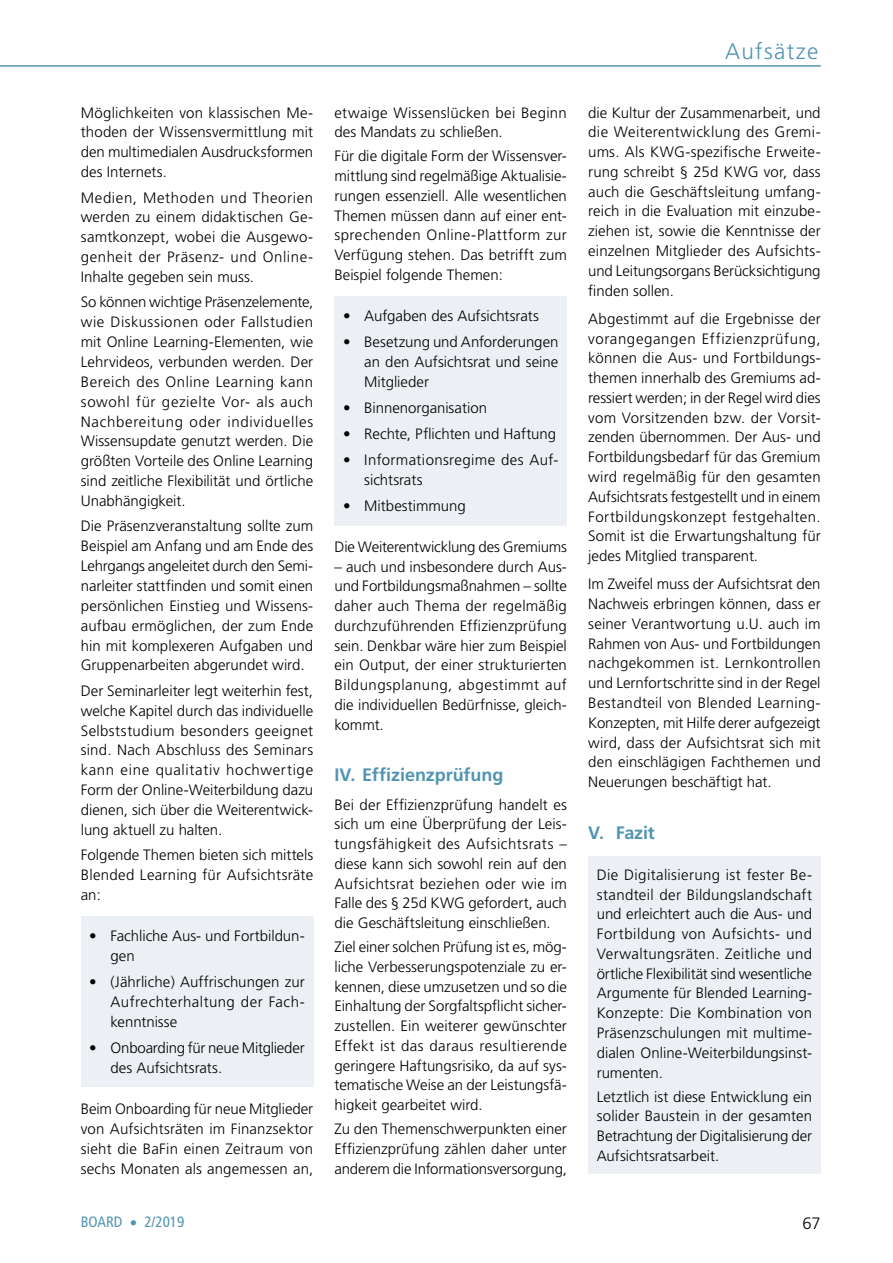
<style>
.page{position:relative;width:893px;height:1263px;background:#fff}
.page>*{position:absolute;margin:0;border:0;box-sizing:border-box;transform-origin:0 0}
.t1{font:300 22.5px "Frutiger";letter-spacing:.06em;color:#5194b1}
.t2{font:700 18px "Frutiger";letter-spacing:-.005em;color:#5194b1}
.t3{font:300 16.5px "Frutiger";color:#000}
.t4{font:300 15px/19.8px "Frutiger";color:#000;text-align:justify}
.t5{font:300 15px/19.8px "Frutiger";letter-spacing:.02em;color:#000}
.t6{font:condensed 15px "Frutiger";color:#5194b1}
</style>
<div class="page">
<hr style="left:0;top:65px;width:821px;height:2px;background:#5194b1">
<div style="left:81px;top:916px;width:232px;height:170px;background:#ecf0f4"></div>
<div style="left:334px;top:296px;width:233px;height:229px;background:#ecf0f4"></div>
<div style="left:588px;top:856px;width:233px;height:318px;background:#ecf0f4"></div>
<p class="t4" style="left:81px;top:103px;width:234px">Möglichkeiten von klassischen Me&shy;thoden der Wissensvermittlung mit den multimedialen Ausdrucksformen des Internets.</p>
<p class="t4" style="left:81px;top:188px;width:234px">Medien, Methoden und Theorien werden zu einem didaktischen Ge&shy;samtkonzept, wobei die Ausgewo&shy;genheit der Präsenz- und Online-Inhalte gegeben sein muss.</p>
<p class="t4" style="left:81px;top:292px;width:234px">So können wichtige Präsenzelemente, wie Diskussionen oder Fallstudien mit Online Learning-Elementen, wie Lehrvideos, verbunden werden. Der Bereich des Online Learning kann sowohl für gezielte Vor- als auch Nachbereitung oder individuelles Wissensupdate genutzt werden. Die größten Vorteile des Online Learning sind zeitliche Flexibilität und örtliche Unabhängigkeit.</p>
<p class="t4" style="left:81px;top:516px;width:234px">Die Präsenzveranstaltung sollte zum Beispiel am Anfang und am Ende des Lehrgangs angeleitet durch den Semi&shy;narleiter stattfinden und somit einen persönlichen Einstieg und Wissens&shy;aufbau ermöglichen, der zum Ende hin mit komplexeren Aufgaben und Gruppenarbeiten abgerundet wird.</p>
<p class="t4" style="left:81px;top:681px;width:234px">Der Seminarleiter legt weiterhin fest, welche Kapitel durch das individuelle Selbststudium besonders geeignet sind. Nach Abschluss des Seminars kann eine qualitativ hochwertige Form der Online-Weiterbildung dazu dienen, sich über die Weiterentwick&shy;lung aktuell zu halten.</p>
<p class="t4" style="left:81px;top:845px;width:234px">Folgende Themen bieten sich mittels Blended Learning für Aufsichtsräte an:</p>
<p class="t4" style="left:111px;top:926px;width:196px;text-indent:-21px">• Fachliche Aus- und Fortbildun&shy;gen</p>
<p class="t4" style="left:111px;top:972px;width:196px;text-indent:-21px">• (Jährliche) Auffrischungen zur Aufrechterhaltung der Fach&shy;kenntnisse</p>
<p class="t4" style="left:111px;top:1038px;width:196px;text-indent:-21px">• Onboarding für neue Mitglieder des Aufsichtsrats.</p>
<p class="t4" style="left:81px;top:1099px;width:234px">Beim Onboarding für neue Mitglieder von Aufsichtsräten im Finanzsektor sieht die BaFin einen Zeitraum von sechs Monaten als angemessen an,</p>
<p class="t4" style="left:334px;top:103px;width:234px">etwaige Wissenslücken bei Beginn des Mandats zu schließen.</p>
<p class="t4" style="left:334px;top:146px;width:234px">Für die digitale Form der Wissensver&shy;mittlung sind regelmäßige Aktualisie&shy;rungen essenziell. Alle wesentlichen Themen müssen dann auf einer ent&shy;sprechenden Online-Plattform zur Verfügung stehen. Das betrifft zum Beispiel folgende Themen:</p>
<p class="t4" style="left:343px;top:306px;width:197px">• Aufgaben des Aufsichtsrats</p>
<p class="t4" style="left:364px;top:332px;width:196px;text-indent:-21px">• Besetzung und Anforderungen an den Aufsichtsrat und seine Mitglieder</p>
<p class="t4" style="left:343px;top:398px;width:146px">• Binnenorganisation</p>
<p class="t4" style="left:343px;top:424px;width:215px">• Rechte, Pflichten und Haftung</p>
<p class="t5" style="left:364px;top:450px;width:196px;text-indent:-21px">• Informationsregime des Auf&shy;sichtsrats</p>
<p class="t4" style="left:343px;top:496px;width:124px">• Mitbestimmung</p>
<p class="t4" style="left:334px;top:537px;width:234px">Die Weiterentwicklung des Gremiums</p>
<p class="t4" style="left:334px;top:557px;width:234px">– auch und insbesondere durch Aus&shy;und Fortbildungsmaßnahmen – sollte daher auch Thema der regelmäßig durchzuführenden Effizienzprüfung sein. Denkbar wäre hier zum Beispiel ein Output, der einer strukturierten Bildungsplanung, abgestimmt auf die individuellen Bedürfnisse, gleich&shy;kommt.</p>
<p class="t2" style="left:334px;top:764px;width:170px">IV. Effizienzprüfung</p>
<p class="t4" style="left:334px;top:795px;width:234px">Bei der Effizienzprüfung handelt es sich um eine Überprüfung der Leis&shy;tungsfähigkeit des Aufsichtsrats – diese kann sich sowohl rein auf den Aufsichtsrat beziehen oder wie im Falle des § 25d KWG gefordert, auch die Geschäftsleitung einschließen.</p>
<p class="t4" style="left:334px;top:937px;width:234px">Ziel einer solchen Prüfung ist es, mög&shy;liche Verbesserungspotenziale zu er&shy;kennen, diese umzusetzen und so die Einhaltung der Sorgfaltspflicht sicher&shy;zustellen. Ein weiterer gewünschter Effekt ist das daraus resultierende geringere Haftungsrisiko, da auf sys&shy;tematische Weise an der Leistungsfä&shy;higkeit gearbeitet wird.</p>
<p class="t4" style="left:334px;top:1119px;width:234px">Zu den Themenschwerpunkten einer Effizienzprüfung zählen daher unter anderem die Informationsversorgung,</p>
<h1 class="t1" style="left:725px;top:39px;width:95px">Aufsätze</h1>
<p class="t4" style="left:588px;top:103px;width:234px">die Kultur der Zusammenarbeit, und die Weiterentwicklung des Gremi&shy;ums. Als KWG-spezifische Erweite&shy;rung schreibt § 25d KWG vor, dass auch die Geschäftsleitung umfang&shy;reich in die Evaluation mit einzube&shy;ziehen ist, sowie die Kenntnisse der einzelnen Mitglieder des Aufsichts&shy;und Leitungsorgans Berücksichtigung finden sollen.</p>
<p class="t4" style="left:588px;top:309px;width:234px">Abgestimmt auf die Ergebnisse der vorangegangen Effizienzprüfung, können die Aus- und Fortbildungs&shy;themen innerhalb des Gremiums ad&shy;ressiert werden; in der Regel wird dies vom Vorsitzenden bzw. der Vorsit&shy;zenden übernommen. Der Aus- und Fortbildungsbedarf für das Gremium wird regelmäßig für den gesamten Aufsichtsrats festgestellt und in einem Fortbildungskonzept festgehalten.<br>Somit ist die Erwartungshaltung für jedes Mitglied transparent.</p>
<p class="t4" style="left:588px;top:574px;width:234px">Im Zweifel muss der Aufsichtsrat den Nachweis erbringen können, dass er seiner Verantwortung u.U. auch im Rahmen von Aus- und Fortbildungen nachgekommen ist. Lernkontrollen und Lernfortschritte sind in der Regel Bestandteil von Blended Learning-Konzepten, mit Hilfe derer aufgezeigt wird, dass der Aufsichtsrat sich mit den einschlägigen Fachthemen und Neuerungen beschäftigt hat.</p>
<p class="t2" style="left:588px;top:822px;width:68px">V. Fazit</p>
<p class="t4" style="left:597px;top:865px;width:217px">Die Digitalisierung ist fester Be&shy;standteil der Bildungslandschaft und erleichtert auch die Aus- und Fortbildung von Aufsichts- und Verwaltungsräten. Zeitliche und örtliche Flexibilität sind wesentliche Argumente für Blended Learning-Konzepte: Die Kombination von Präsenzschulungen mit multime&shy;dialen Online-Weiterbildungsinst&shy;rumenten.</p>
<p class="t4" style="left:597px;top:1087px;width:217px">Letztlich ist diese Entwicklung ein solider Baustein in der gesamten Betrachtung der Digitalisierung der Aufsichtsratsarbeit.</p>
<p class="t6" style="left:81px;top:1213px;width:105px">BOARD • 2/2019</p>
<p class="t3" style="left:802px;top:1213px;width:20px">67</p>
</div>
